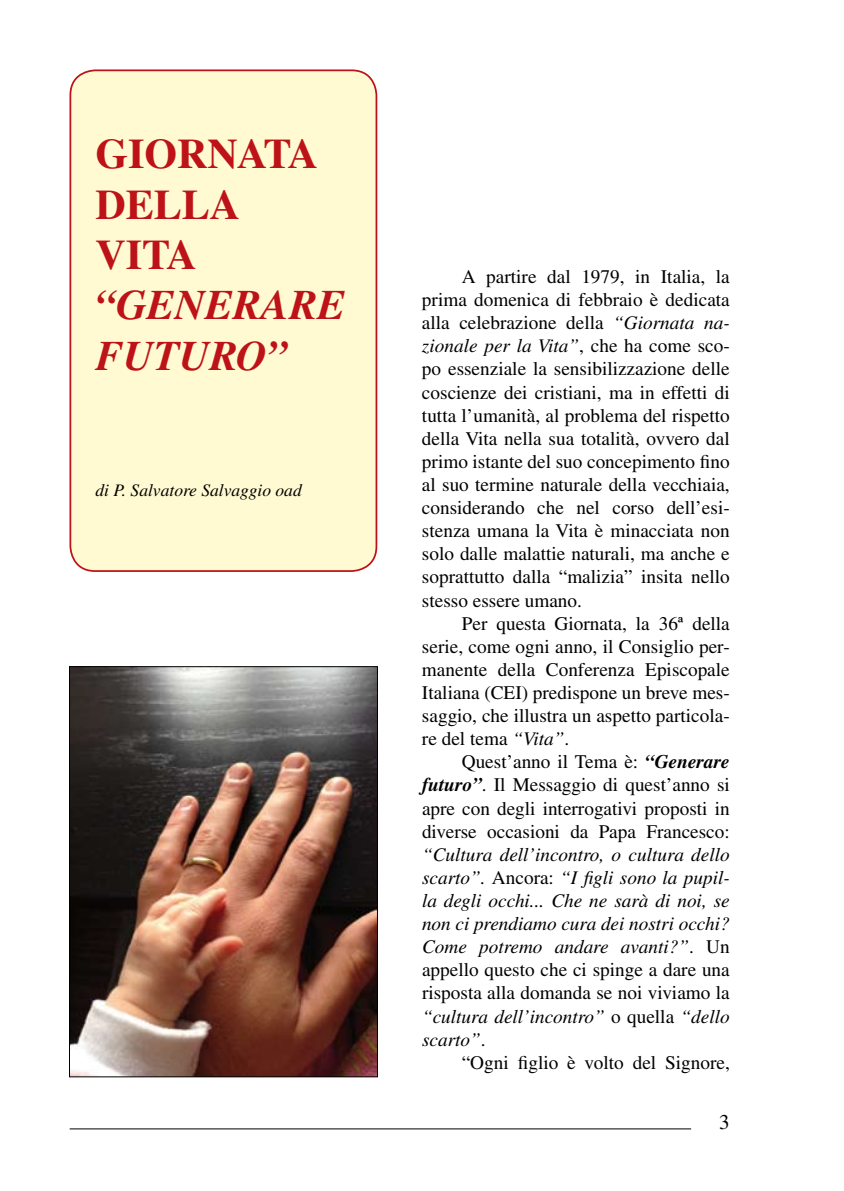
<style>
.page{position:relative;width:844px;height:1191px;background:#fff}
.page>*{position:absolute;margin:0;border:0;box-sizing:border-box;transform-origin:0 0}
.t1{font:700 42px/50.4px "Times";color:#bd1217}
.t2{font:italic 700 42px/50.4px "Times";color:#bd1217}
.t3{font:21px "Times";color:#000}
.t4{font:19.25px/23.1px "Times";color:#000;text-align:justify}
.t5{font:italic 19.25px/23.1px "Times";color:#000;text-align:justify}
.t6{font:italic 17.5px "Times";color:#000}
.s1{font-style:italic}
.s2{font-weight:700;font-style:italic}
.s3{font-style:normal}
</style>
<div class="page">
<hr style="left:70px;top:1128px;width:621px;height:1px;background:#000">
<div style="left:70px;top:70px;width:306px;height:501px;background:#fffad1;border-radius:25px"></div>
<div style="left:69px;top:69px;width:308px;height:503px;border:2px solid #bd1217;border-radius:25px"></div>
<img style="left:71px;top:668px;width:304px;height:407px">
<div style="left:69px;top:666px;width:308px;height:411px;border:1px solid #000"></div>
<h1 class="t1" style="left:95px;top:128px;width:224px">GIORNATA<br>DELLA<br>VITA</h1>
<h1 class="t2" style="left:95px;top:279px;width:251px">“GENERARE<br>FUTURO”</h1>
<p class="t6" style="left:95px;top:480px;width:208px">di P. Salvatore Salvaggio oad</p>
<p class="t4" style="left:422px;top:265px;width:309px;text-indent:40px">A partire dal 1979, in Italia, la prima domenica di febbraio è dedicata alla celebrazione della <span class="s1">“Giornata na&shy;zionale per la Vita”</span>, che ha come sco&shy;po essenziale la sensibilizzazione delle coscienze dei cristiani, ma in effetti di tutta l’umanità, al problema del rispetto della Vita nella sua totalità, ovvero dal primo istante del suo concepimento fino al suo termine naturale della vecchiaia, considerando che nel corso dell’esi&shy;stenza umana la Vita è minacciata non solo dalle malattie naturali, ma anche e soprattutto dalla “malizia” insita nello stesso essere umano.</p>
<p class="t4" style="left:422px;top:611px;width:309px;text-indent:40px">Per questa Giornata, la 36ª della serie, come ogni anno, il Consiglio per&shy;manente della Conferenza Episcopale Italiana (CEI) predispone un breve mes&shy;saggio, che illustra un aspetto particola&shy;re del tema <span class="s1">“Vita”</span>.</p>
<p class="t4" style="left:422px;top:750px;width:309px;text-indent:40px">Quest’anno il Tema è: <span class="s2">“Generare futuro”</span>. Il Messaggio di quest’anno si apre con degli interrogativi proposti in diverse occasioni da Papa Francesco:</p>
<p class="t5" style="left:422px;top:842px;width:309px">“Cultura dell’incontro, o cultura dello scarto”. <span class="s3">Ancora:</span> “I figli sono la pupil&shy;la degli occhi... Che ne sarà di noi, se non ci prendiamo cura dei nostri occhi?<br>Come potremo andare avanti?”<span class="s3">. Un appello questo che ci spinge a dare una risposta alla domanda se noi viviamo la </span>“cultura dell’incontro” <span class="s3">o quella</span> “dello scarto”<span class="s3">.</span></p>
<p class="t4" style="left:461px;top:1050px;width:269px">“Ogni figlio è volto del Signore,</p>
<p class="t3" style="left:719px;top:1110px;width:12px">3</p>
</div>
